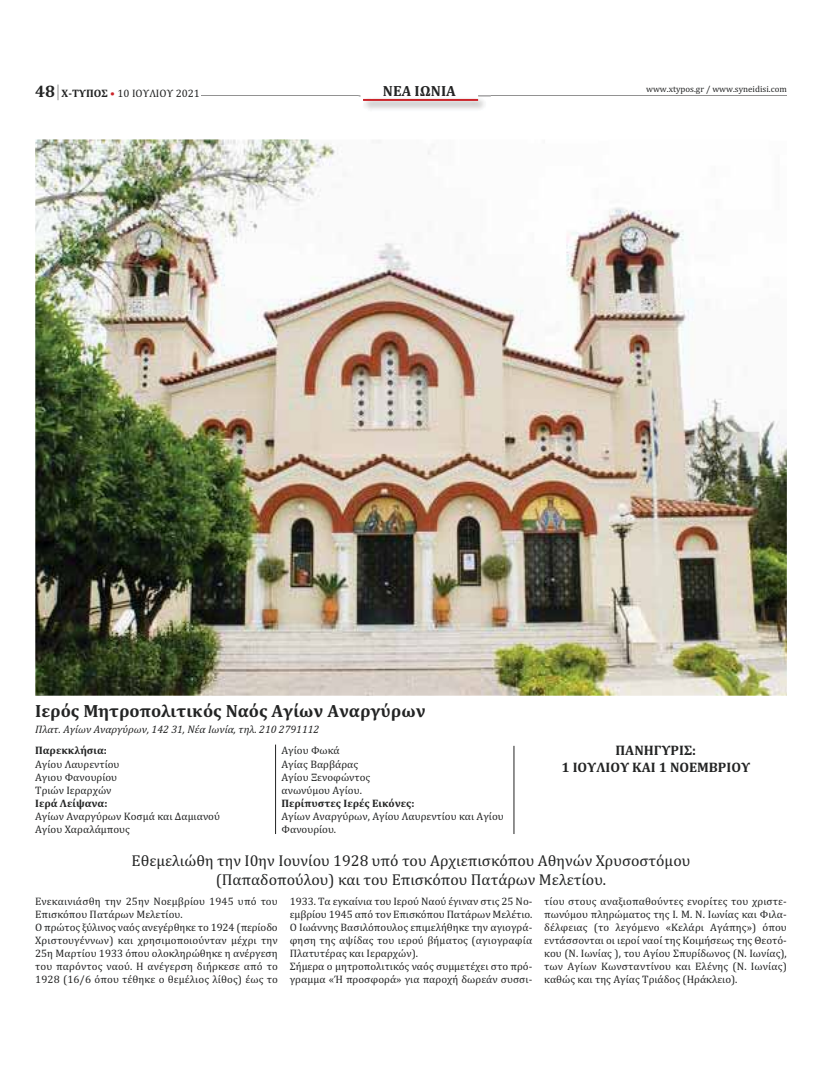
<style>
.page{position:relative;width:822px;height:1077px;background:#fff}
.page>*{position:absolute;margin:0;border:0;box-sizing:border-box;transform-origin:0 0}
.t1{font:700 17.9px "Cambria";color:#232424}
.t2{font:15.9px/19.1px "Cambria";color:#232424;text-align:center}
.t3{font:700 14.9px "Cambria";color:#262425}
.t4{font:700 13.9px/16.7px "Cambria";color:#232424;text-align:center}
.t5{font:10.9px/13.1px "Cambria";color:#232424}
.t6{font:italic 10.9px "Cambria";color:#232424}
.t7{font:700 10.9px "Cambria";color:#232424}
.t8{font:8.9px "Cambria";color:#232424}
.s1{font-weight:700;font-size:16.9px}
.s2{font-weight:700}
.s3{color:#cb242a}
</style>
<div class="page">
<hr style="left:201px;top:95px;width:586px;height:1px;background:#929292">
<img style="left:359px;top:95px;width:132px;height:15px">
<img style="left:361px;top:95px;width:117px;height:4px">
<svg style="left:384px;top:95px;width:72px;height:1px"></svg>
<hr style="left:363px;top:99px;width:115px;height:2px;background:#cb242a">
<svg style="left:58px;top:85px;width:1px;height:15px"></svg>
<img style="left:35px;top:139px;width:752px;height:557px">
<hr style="left:275px;top:745px;width:1px;height:89px;background:#232424">
<hr style="left:513px;top:746px;width:1px;height:88px;background:#232424">
<p class="t5" style="left:35px;top:88px;width:166px"><span class="s1">48</span> <span class="s2">Χ‑ΤΥΠΟΣ</span> <span class="s3">•</span> 10 ΙΟΥΛΙΟΥ 2021</p>
<h3 class="t3" style="left:383px;top:86px;width:75px">ΝΕΑ ΙΩΝΙΑ</h3>
<p class="t8" style="left:646px;top:86px;width:142px">www.xtypos.gr / www.syneidisi.com</p>
<h1 class="t1" style="left:35px;top:704px;width:392px">Ιερός Μητροπολιτικός Ναός Αγίων Αναργύρων</h1>
<p class="t6" style="left:35px;top:723px;width:286px">Πλατ. Αγίων Αναργύρων, 142 31, Νέα Ιωνία, τηλ. 210 2791112</p>
<p class="t7" style="left:35px;top:747px;width:73px">Παρεκκλήσια:</p>
<p class="t5" style="left:35px;top:758px;width:86px">Αγίου Λαυρεντίου<br>Αγιου Φανουρίου<br>Τριών Ιεραρχών</p>
<p class="t7" style="left:35px;top:799px;width:74px">Ιερά Λείψανα:</p>
<p class="t5" style="left:35px;top:811px;width:186px">Αγίων Αναργύρων Κοσμά και Δαμιανού<br>Αγίου Χαραλάμπους</p>
<p class="t5" style="left:282px;top:745px;width:90px">Αγίου Φωκά<br>Αγίας Βαρβάρας<br>Αγίου Ξενοφώντος ανωνύμου Αγίου.</p>
<p class="t7" style="left:282px;top:799px;width:135px">Περίπυστες Ιερές Εικόνες:</p>
<p class="t5" style="left:282px;top:811px;width:224px">Αγίων Αναργύρων, Αγίου Λαυρεντίου και Αγίου<br>Φανουρίου.</p>
<p class="t4" style="left:561px;top:744px;width:190px">ΠΑΝΗΓΥΡΙΣ:<br>1 ΙΟΥΛΙΟΥ ΚΑΙ 1 ΝΟΕΜΒΡΙΟΥ</p>
<h2 class="t2" style="left:132px;top:852px;width:560px">Eθεμελιώθη την Ι0ην Ιουνίου 1928 υπό του Αρχιεπισκόπου Αθηνών Χρυσοστόμου (Παπαδοπούλου) και του Επισκόπου Πατάρων Μελετίου.</h2>
<p class="t5" style="left:35px;top:895px;width:244px">Ενεκαινιάσθη την 25ην Νοεμβρίου 1945 υπό του Επισκόπου Πατάρων Μελετίου.<br>Ο πρώτος ξύλινος ναός ανεγέρθηκε το 1924 (περίοδο Χριστουγέννων) και χρησιμοποιούνταν μέχρι την 25η Μαρτίου 1933 όπου ολοκληρώθηκε η ανέργεση του παρόντος ναού. Η ανέγερση διήρκεσε από το 1928 (16/6 όπου τέθηκε ο θεμέλιος λίθος) έως το</p>
<p class="t5" style="left:290px;top:895px;width:244px">1933. Τα εγκαίνια του Ιερού Ναού έγιναν στις 25 Νο‐ εμβρίου 1945 από τον Επισκόπου Πατάρων Μελέτιο.<br>Ο Ιωάννης Βασιλόπουλος επιμελήθηκε την αγιογρά‐ φηση της αψίδας του ιερού βήματος (αγιογραφία Πλατυτέρας και Ιεραρχών).<br>Σήμερα ο μητροπολιτικός ναός συμμετέχει στο πρό‐ γραμμα «Ή προσφορά» για παροχή δωρεάν συσσι‐</p>
<p class="t5" style="left:544px;top:895px;width:244px;text-align:justify">τίου στους αναξιοπαθούντες ενορίτες του χριστε‐ πωνύμου πληρώματος της I. Μ. Ν. Ιωνίας και Φιλα‐ δέλφειας (το λεγόμενο «Κελάρι Αγάπης») όπου εντάσσονται οι ιεροί ναοί της Κοιμήσεως της Θεοτό‐ κου (Ν. Ιωνίας ), του Αγίου Σπυρίδωνος (Ν. Ιωνίας), των Αγίων Κωνσταντίνου και Ελένης (Ν. Ιωνίας) καθώς και της Αγίας Τριάδος (Ηράκλειο).</p>
</div>
